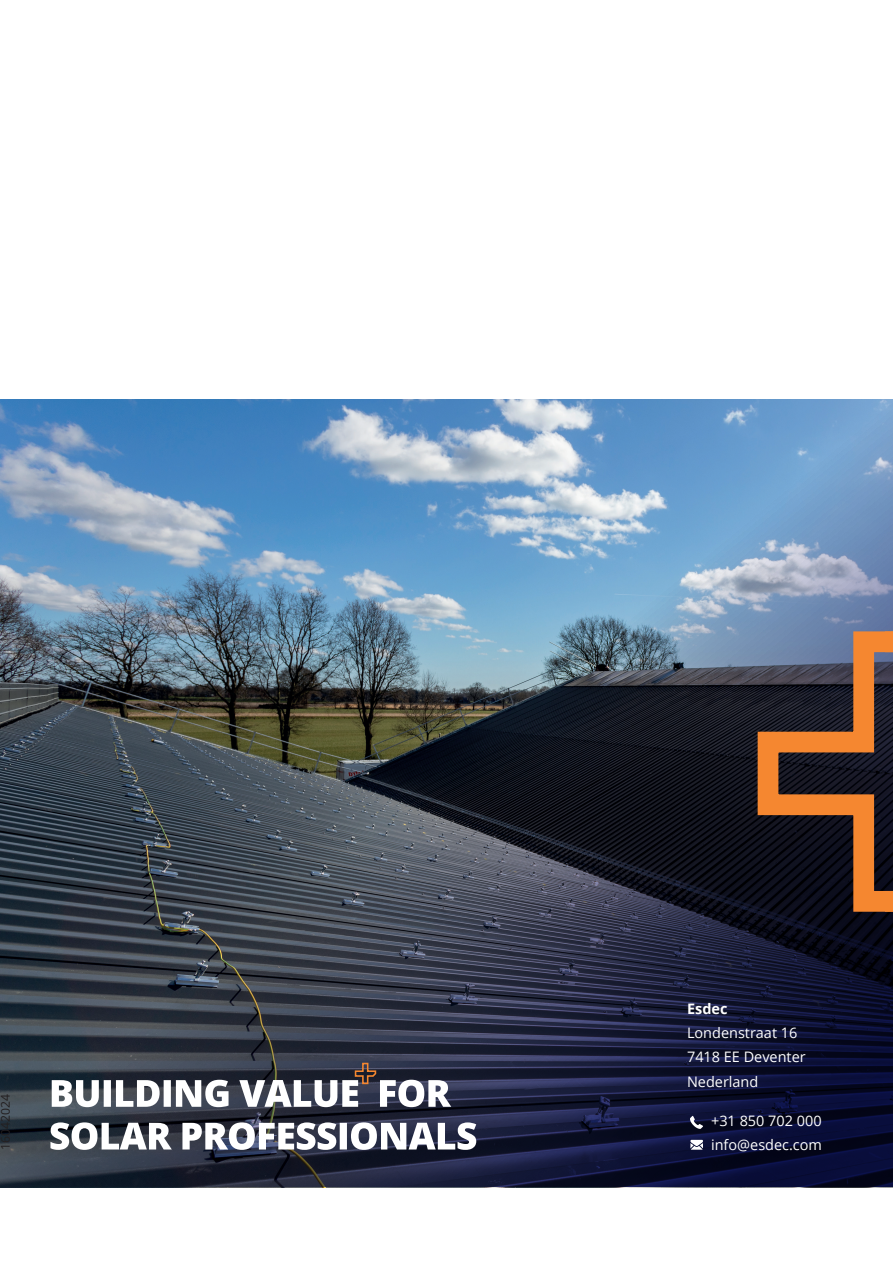
<style>
.page{position:relative;width:893px;height:1263px;background:#fff}
.page>*{position:absolute;margin:0;border:0;box-sizing:border-box;transform-origin:0 0}
.t1{font:14.4px/24.3px "Open Sans";color:#fff}
.t2{font:700 14.4px "Open Sans";color:#fff}
.t3{font:12.15px "Open Sans";color:#231f20}
</style>
<div class="page">
<img style="left:0;top:400px;width:893px;height:787px">
<svg style="left:690px;top:1116px;width:13px;height:13px"></svg>
<svg style="left:690px;top:1140px;width:13px;height:10px"></svg>
<svg style="left:50px;top:1122px;width:426px;height:28px"></svg>
<svg style="left:52px;top:1063px;width:399px;height:44px"></svg>
<svg style="left:758px;top:631px;width:135px;height:281px;background:#5a3f32"></svg>
<p class="t3" style="left:-3px;top:1150px;width:57px;rotate:-90deg">16042024</p>
<p class="t2" style="left:687px;top:998px;width:42px">Esdec</p>
<p class="t1" style="left:687px;top:1020px;width:120px">Londenstraat 16<br>7418 EE Deventer<br>Nederland</p>
<p class="t1" style="left:711px;top:1108px;width:112px">+31 850 702 000</p>
<p class="t1" style="left:711px;top:1132px;width:112px">info@esdec.com</p>
</div>
